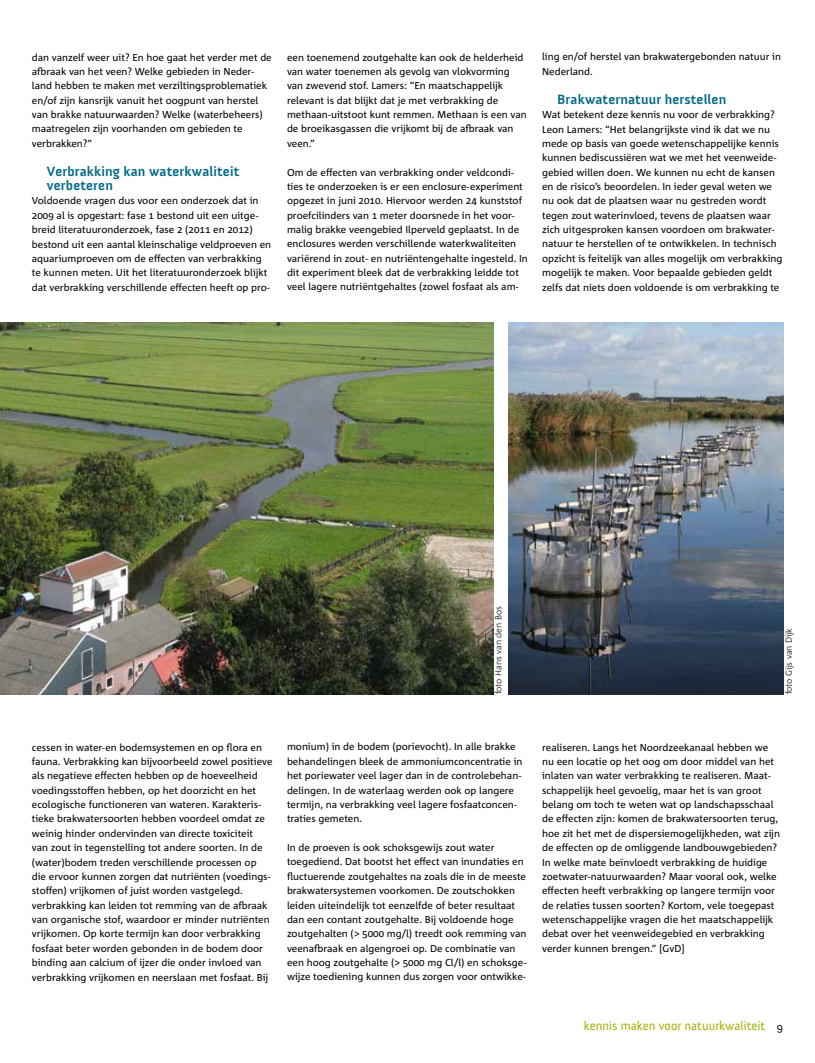
<style>
.page{position:relative;width:815px;height:1063px;background:#fff}
.page>*{position:absolute;margin:0;border:0;box-sizing:border-box;transform-origin:0 0}
.t1{font:700 13.75px/14.4px "Anivers";letter-spacing:.01em;color:#006888}
.t2{font:12.75px "Anivers";color:#9fb000}
.t3{font:10px/14.4px "Corpid C1";color:#000}
.t4{font:300 8.75px "Corpid C1";color:#000}
.s1{font-size:11.25px;color:#000}
</style>
<div class="page">
<img style="left:508px;top:323px;width:275px;height:371px">
<img style="left:0;top:323px;width:494px;height:371px">
<p class="t3" style="left:32px;top:50px;width:241px">dan vanzelf weer uit? En hoe gaat het verder met de afbraak van het veen? Welke gebieden in Neder&shy;land hebben te maken met verziltingsproblematiek en/of zijn kansrijk vanuit het oogpunt van herstel van brakke natuurwaarden? Welke (waterbeheers) maatregelen zijn voorhanden om gebieden te verbrakken?”</p>
<h1 class="t1" style="left:47px;top:164px;width:194px">Verbrakking kan waterkwaliteit verbeteren</h1>
<p class="t3" style="left:32px;top:193px;width:241px">Voldoende vragen dus voor een onderzoek dat in 2009 al is opgestart: fase 1 bestond uit een uitge&shy;breid literatuuronderzoek, fase 2 (2011 en 2012) bestond uit een aantal kleinschalige veldproeven en aquariumproeven om de effecten van verbrakking te kunnen meten. Uit het literatuuronderzoek blijkt dat verbrakking verschillende effecten heeft op pro-</p>
<p class="t3" style="left:287px;top:50px;width:241px">een toenemend zoutgehalte kan ook de helderheid van water toenemen als gevolg van vlokvorming van zwevend stof. Lamers: “En maatschappelijk relevant is dat blijkt dat je met verbrakking de methaan-uitstoot kunt remmen. Methaan is een van de broeikasgassen die vrijkomt bij de afbraak van veen.”</p>
<p class="t3" style="left:287px;top:165px;width:242px">Om de effecten van verbrakking onder veldcondi&shy;ties te onderzoeken is er een enclosure-experiment opgezet in juni 2010. Hiervoor werden 24 kunststof proefcilinders van 1 meter doorsnede in het voor&shy;malig brakke veengebied I lperveld geplaatst. I n de enclosures werden verschillende waterkwaliteiten variërend in zout- en nutriëntengehalte ingesteld. I n dit experiment bleek dat de verbrakking leidde tot veel lagere nutriëntgehaltes (zowel fosfaat als am-</p>
<p class="t3" style="left:542px;top:49px;width:240px">ling en/of herstel van brakwatergebonden natuur in<br>Nederland.</p>
<h1 class="t1" style="left:557px;top:92px;width:171px">Brakwaternatuur herstellen</h1>
<p class="t3" style="left:542px;top:107px;width:242px">Wat betekent deze kennis nu voor de verbrakking?<br>Leon Lamers: “Het belangrijkste vind ik dat we nu mede op basis van goede wetenschappelijke kennis kunnen bediscussiëren wat we met het veenweide&shy;gebied willen doen. We kunnen nu echt de kansen en de risico’s beoordelen. I n ieder geval weten we nu ook dat de plaatsen waar nu gestreden wordt tegen zout waterinvloed, tevens de plaatsen waar zich uitgesproken kansen voordoen om brakwater&shy;natuur te herstellen of te ontwikkelen. I n technisch opzicht is feitelijk van alles mogelijk om verbrakking mogelijk te maken. Voor bepaalde gebieden geldt zelfs dat niets doen voldoende is om verbrakking te</p>
<p class="t4" style="left:493px;top:694px;width:90px;rotate:-90deg">foto Hans van den Bos</p>
<p class="t4" style="left:783px;top:694px;width:68px;rotate:-90deg">foto Gijs van Dijk</p>
<p class="t3" style="left:32px;top:740px;width:242px">cessen in water-en bodemsystemen en op flora en fauna. Verbrakking kan bijvoorbeeld zowel positieve als negatieve effecten hebben op de hoeveelheid voedingsstoffen hebben, op het doorzicht en het ecologische functioneren van wateren. Karakteris&shy;tieke brakwatersoorten hebben voordeel omdat ze weinig hinder ondervinden van directe toxiciteit<br>van zout in tegenstelling tot andere soorten. I n de (water)bodem treden verschillende processen op die ervoor kunnen zorgen dat nutriënten (voedings&shy;stoffen) vrijkomen of juist worden vastgelegd. verbrakking kan leiden tot remming van de afbraak van organische stof, waardoor er minder nutriënten vrijkomen. Op korte termijn kan door verbrakking fosfaat beter worden gebonden in de bodem door binding aan calcium of ijzer die onder invloed van verbrakking vrijkomen en neerslaan met fosfaat. Bij</p>
<p class="t3" style="left:287px;top:739px;width:237px">monium) in de bodem (porievocht). I n alle brakke behandelingen bleek de ammoniumconcentratie in het poriewater veel lager dan in de controlebehan&shy;delingen. I n de waterlaag werden ook op langere termijn, na verbrakking veel lagere fosfaatconcen&shy;traties gemeten.</p>
<p class="t3" style="left:287px;top:840px;width:241px">I n de proeven is ook schoksgewijs zout water toegediend. Dat bootst het effect van inundaties en fluctuerende zoutgehaltes na zoals die in de meeste brakwatersystemen voorkomen. De zoutschokken leiden uiteindelijk tot eenzelfde of beter resultaat dan een contant zoutgehalte. Bij voldoende hoge zoutgehalten (&gt; 5000 mg/l) treedt ook remming van veenafbraak en algengroei op. De combinatie van een hoog zoutgehalte (&gt; 5000 mg Cl/l) en schoksge&shy;wijze toediening kunnen dus zorgen voor ontwikke-</p>
<p class="t3" style="left:542px;top:740px;width:239px">realiseren. Langs het Noordzeekanaal hebben we nu een locatie op het oog om door middel van het inlaten van water verbrakking te realiseren. Maat&shy;schappelijk heel gevoelig, maar het is van groot belang om toch te weten wat op landschapsschaal de effecten zijn: komen de brakwatersoorten terug, hoe zit het met de dispersiemogelijkheden, wat zijn de effecten op de omliggende landbouwgebieden?<br>I n welke mate beïnvloedt verbrakking de huidige zoetwater-natuurwaarden? Maar vooral ook, welke effecten heeft verbrakking op langere termijn voor de relaties tussen soorten? Kortom, vele toegepast wetenschappelijke vragen die het maatschappelijk debat over het veenweidegebied en verbrakking verder kunnen brengen.” [GvD]</p>
<p class="t2" style="left:584px;top:1019px;width:201px">kennis maken voor natuurkwaliteit <span class="s1">9</span></p>
</div>
